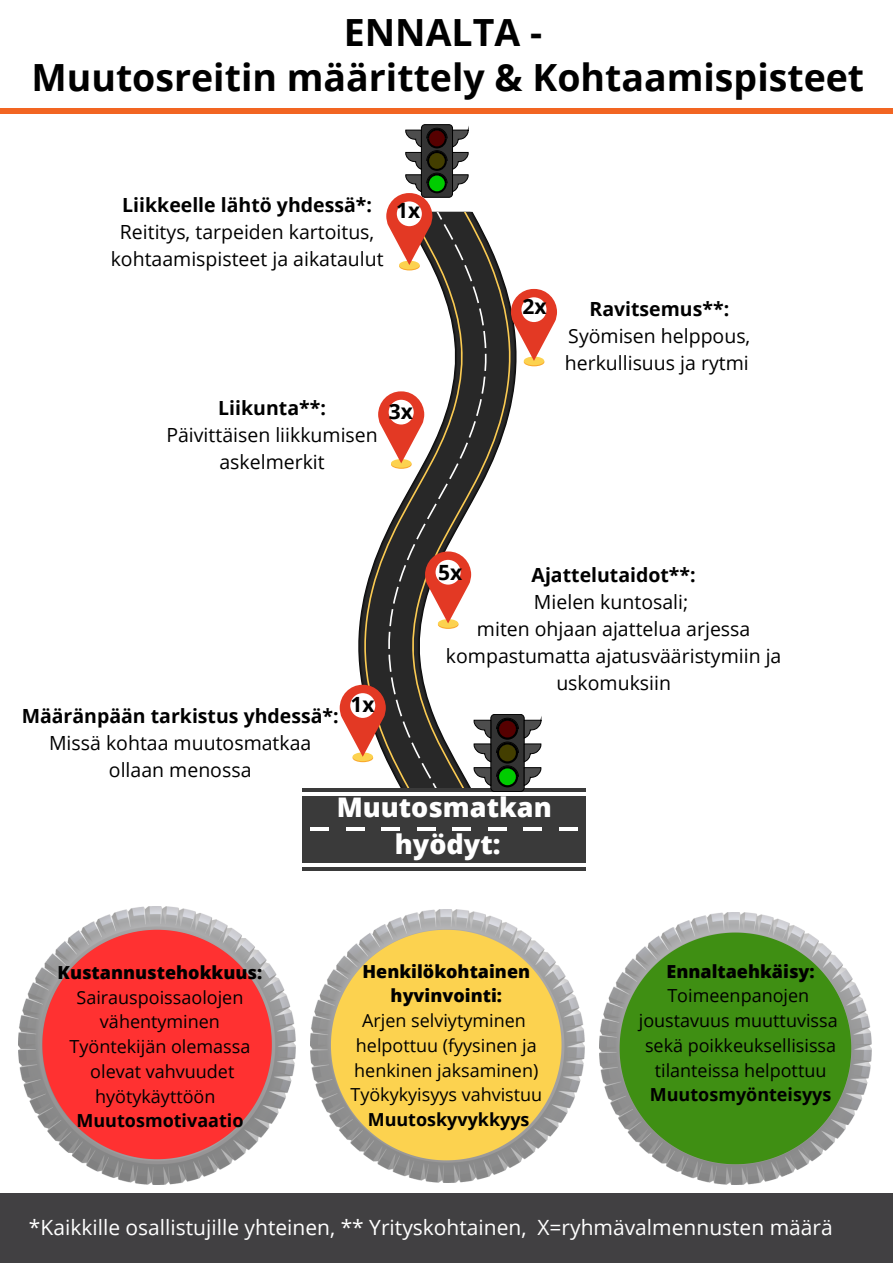
<style>
.page{position:relative;width:893px;height:1264px;background:#fff}
.page>*{position:absolute;margin:0;border:0;box-sizing:border-box;transform-origin:0 0}
.t1{font:700 37.5px "Open Sans";color:#000}
.t2{font:800 27px "Open Sans";color:#fff}
.t3{font:21px "Open Sans";color:#fff}
.t4{font:700 21px "Open Sans";color:#000}
.t5{font:19.5px/27px "Open Sans";color:#000;text-align:center}
.t6{font:700 19.5px "Open Sans";color:#000}
.t7{font:18px/24.8px "Open Sans";color:#000;text-align:center}
.t8{font:800 18px/24.8px "Open Sans";color:#000;text-align:center}
.t9{font:700 18px "Open Sans";color:#000}
.t10{font:13.5px "Open Sans";color:#fff}
.s1{font-weight:700}
</style>
<div class="page">
<img style="left:18px;top:906px;width:278px;height:278px">
<img style="left:311px;top:909px;width:273px;height:273px">
<img style="left:599px;top:912px;width:272px;height:272px">
<svg style="left:42px;top:929px;width:230px;height:230px;background:#ed4c4d"></svg>
<svg style="left:331px;top:929px;width:230px;height:231px;background:#edcc65"></svg>
<svg style="left:619px;top:932px;width:232px;height:232px;background:#599837"></svg>
<div style="left:302px;top:788px;width:35px;height:82px;background:#3a3a3a"></div>
<hr style="left:310px;top:827px;width:19px;height:3px;background:#fff">
<hr style="left:302px;top:863px;width:35px;height:3px;background:#fff">
<svg style="left:302px;top:792px;width:35px;height:3px"></svg>
<div style="left:337px;top:788px;width:36px;height:82px;background:#3a3a3a"></div>
<hr style="left:346px;top:827px;width:18px;height:3px;background:#fff">
<hr style="left:337px;top:863px;width:36px;height:3px;background:#fff">
<svg style="left:337px;top:792px;width:36px;height:3px"></svg>
<div style="left:373px;top:788px;width:35px;height:82px;background:#3a3a3a"></div>
<hr style="left:381px;top:827px;width:19px;height:3px;background:#fff">
<hr style="left:373px;top:863px;width:35px;height:3px;background:#fff">
<svg style="left:373px;top:792px;width:35px;height:3px"></svg>
<div style="left:408px;top:788px;width:36px;height:82px;background:#3a3a3a"></div>
<hr style="left:417px;top:827px;width:18px;height:3px;background:#fff">
<hr style="left:408px;top:863px;width:36px;height:3px;background:#fff">
<svg style="left:408px;top:792px;width:36px;height:3px"></svg>
<div style="left:444px;top:788px;width:35px;height:82px;background:#3a3a3a"></div>
<hr style="left:452px;top:827px;width:19px;height:3px;background:#fff">
<hr style="left:444px;top:863px;width:35px;height:3px;background:#fff">
<svg style="left:444px;top:792px;width:35px;height:3px"></svg>
<div style="left:479px;top:788px;width:36px;height:82px;background:#3a3a3a"></div>
<hr style="left:488px;top:827px;width:18px;height:3px;background:#fff">
<hr style="left:479px;top:863px;width:36px;height:3px;background:#fff">
<svg style="left:479px;top:791px;width:36px;height:4px"></svg>
<div style="left:515px;top:788px;width:35px;height:82px;background:#3a3a3a"></div>
<hr style="left:523px;top:827px;width:19px;height:3px;background:#fff">
<hr style="left:515px;top:863px;width:35px;height:3px;background:#fff">
<svg style="left:515px;top:791px;width:35px;height:4px"></svg>
<div style="left:550px;top:788px;width:36px;height:82px;background:#3a3a3a"></div>
<hr style="left:559px;top:827px;width:18px;height:3px;background:#fff">
<hr style="left:550px;top:863px;width:36px;height:3px;background:#fff">
<svg style="left:550px;top:792px;width:36px;height:3px"></svg>
<div style="left:0;top:109px;width:892px;height:5px;background:#f26522"></div>
<div style="left:0;top:1193px;width:892px;height:69px;background:#414042"></div>
<svg style="left:339px;top:124px;width:218px;height:667px"></svg>
<div style="left:435px;top:560px;width:25px;height:24px;background:#fff;border-radius:50%"></div>
<p class="t1" style="left:344px;top:6px;width:200px">ENNALTA -</p>
<p class="t1" style="left:31px;top:51px;width:834px">Muutosreitin määrittely &amp; Kohtaamispisteet</p>
<p class="t6" style="left:122px;top:191px;width:251px">Liikkeelle lähtö yhdessä*:</p>
<p class="t5" style="left:111px;top:218px;width:274px">Reititys, tarpeiden kartoitus, kohtaamispisteet ja aikataulut</p>
<p class="t4" style="left:396px;top:196px;width:26px">1x</p>
<p class="t6" style="left:218px;top:394px;width:109px">Liikunta**:</p>
<p class="t5" style="left:166px;top:421px;width:213px">Päivittäisen liikkumisen askelmerkit</p>
<p class="t4" style="left:389px;top:396px;width:26px">3x</p>
<p class="t4" style="left:522px;top:291px;width:26px">2x</p>
<p class="t6" style="left:589px;top:295px;width:141px">Ravitsemus**:</p>
<p class="t5" style="left:565px;top:322px;width:187px;text-align:left">Syömisen helppous, herkullisuus ja rytmi</p>
<p class="t6" style="left:22px;top:702px;width:318px">Määränpään tarkistus yhdessä*:</p>
<p class="t5" style="left:49px;top:729px;width:264px">Missä kohtaa muutosmatkaa ollaan menossa</p>
<p class="t4" style="left:350px;top:689px;width:26px">1x</p>
<p class="t4" style="left:438px;top:557px;width:26px">5x</p>
<p class="t6" style="left:531px;top:561px;width:166px">Ajattelutaidot**:</p>
<p class="t5" style="left:534px;top:588px;width:156px">Mielen kuntosali;</p>
<p class="t5" style="left:446px;top:615px;width:337px">miten ohjaan ajattelua arjessa kompastumatta ajatusvääristymiin ja uskomuksiin</p>
<p class="t8" style="left:58px;top:959px;width:206px">Kustannustehokkuus:</p>
<p class="t7" style="left:76px;top:984px;width:168px">Sairauspoissaolojen vähentyminen</p>
<p class="t7" style="left:69px;top:1033px;width:182px">Työntekijän olemassa</p>
<p class="t7" style="left:76px;top:1058px;width:168px">olevat vahvuudet hyötykäyttöön<br><span class="s1">Muutosmotivaatio</span></p>
<p class="t2" style="left:337px;top:788px;width:216px">Muutosmatkan</p>
<p class="t2" style="left:395px;top:825px;width:107px">hyödyt:</p>
<p class="t8" style="left:362px;top:958px;width:169px">Henkilökohtainen hyvinvointi:</p>
<p class="t7" style="left:362px;top:1007px;width:165px">Arjen selviytyminen</p>
<p class="t7" style="left:354px;top:1032px;width:185px;text-align:left">helpottuu (fyysinen ja henkinen jaksaminen)</p>
<p class="t7" style="left:350px;top:1082px;width:193px">Työkykyisyys vahvistuu</p>
<p class="t9" style="left:368px;top:1106px;width:163px">Muutoskyvykkyys</p>
<p class="t8" style="left:666px;top:958px;width:150px">Ennaltaehkäisy:</p>
<p class="t7" style="left:667px;top:983px;width:143px">Toimeenpanojen</p>
<p class="t7" style="left:638px;top:1007px;width:200px">joustavuus muuttuvissa</p>
<p class="t7" style="left:645px;top:1032px;width:193px">sekä poikkeuksellisissa tilanteissa helpottuu</p>
<p class="t9" style="left:649px;top:1082px;width:183px">Muutosmyönteisyys</p>
<p class="t3" style="left:29px;top:1212px;width:805px">*Kaikkille osallistujille yhteinen, ** Yrityskohtainen, X=ryhmävalmennusten määrä</p>
<p class="t10" style="left:715px;top:1218px;width:146px">elina.makinen@witas.fi</p>
</div>
